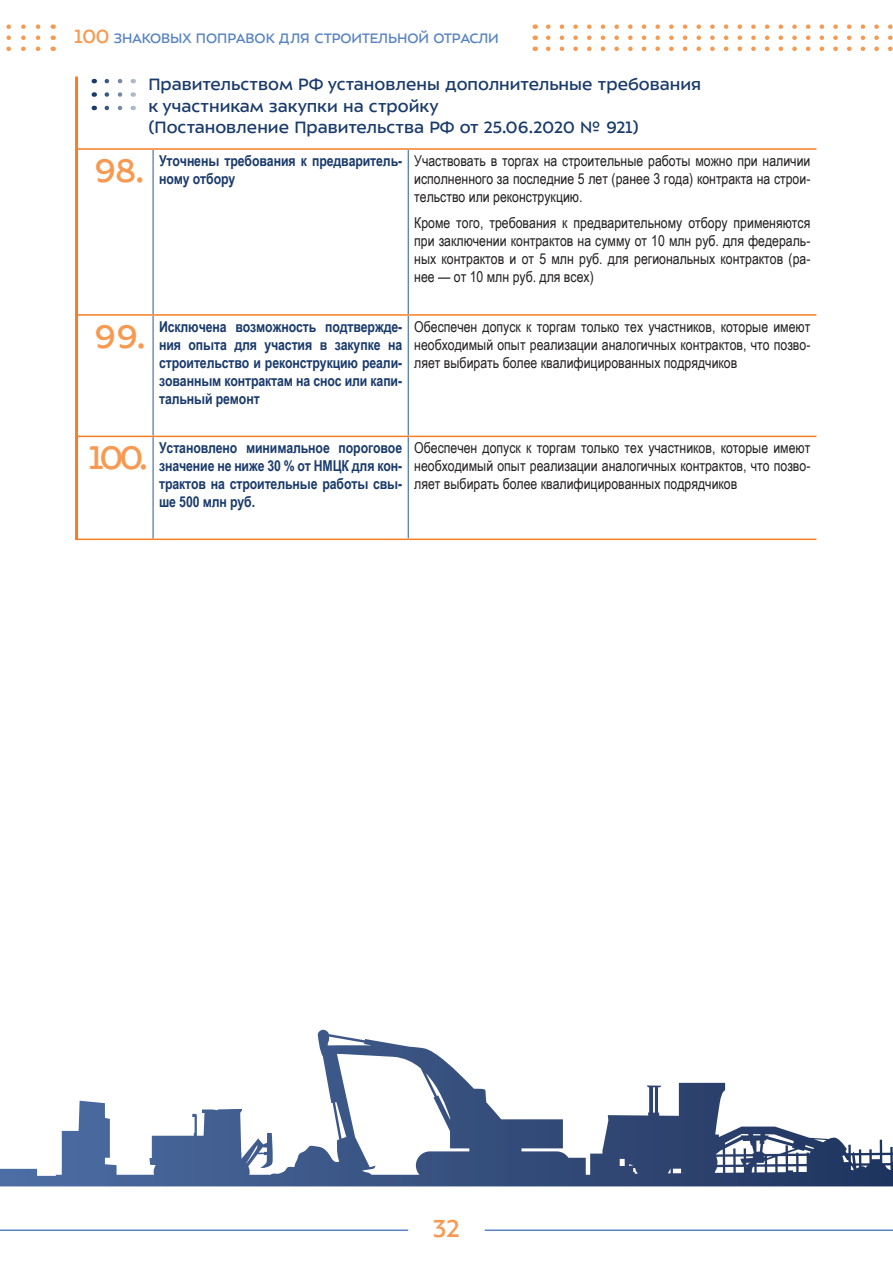
<style>
.page{position:relative;width:893px;height:1263px;background:#fff}
.page>*{position:absolute;margin:0;border:0;box-sizing:border-box;transform-origin:0 0}
.t1{font:36px "ALS Sector";letter-spacing:-.045em;color:#f79950}
.t2{font:27px "ALS Sector";color:#f79950}
.t3{font:18px/21.6px "ALS Sector";color:#193a6b}
.t4{font:15px/18px "Arial Narrow";color:#231f20;text-align:justify}
.t5{font:700 15px/18px "Arial Narrow";letter-spacing:-.005em;color:#193a6b;text-align:justify}
.t6{font:15px "ALS Sector";color:#5783c3}
.s1{font-size:21px;color:#f79950}
</style>
<div class="page">
<svg style="left:107px;top:79px;width:16px;height:4px"></svg>
<svg style="left:107px;top:92px;width:16px;height:5px"></svg>
<svg style="left:107px;top:106px;width:16px;height:4px"></svg>
<hr style="left:153px;top:150px;width:1px;height:164px;background:#255a9e">
<hr style="left:408px;top:150px;width:1px;height:164px;background:#255a9e">
<hr style="left:153px;top:316px;width:1px;height:120px;background:#255a9e">
<hr style="left:408px;top:316px;width:1px;height:120px;background:#255a9e">
<hr style="left:153px;top:437px;width:1px;height:102px;background:#255a9e">
<hr style="left:408px;top:437px;width:1px;height:102px;background:#255a9e">
<hr style="left:77px;top:148px;width:76px;height:2px;background:#f57f24">
<hr style="left:153px;top:148px;width:255px;height:2px;background:#f57f24">
<hr style="left:408px;top:148px;width:408px;height:2px;background:#f57f24">
<hr style="left:77px;top:314px;width:76px;height:2px;background:#f57f24">
<hr style="left:153px;top:314px;width:255px;height:2px;background:#f57f24">
<hr style="left:408px;top:314px;width:408px;height:2px;background:#f57f24">
<hr style="left:77px;top:436px;width:76px;height:1px;background:#f57f24">
<hr style="left:153px;top:436px;width:255px;height:1px;background:#f57f24">
<hr style="left:408px;top:436px;width:408px;height:1px;background:#f57f24">
<hr style="left:77px;top:539px;width:76px;height:1px;background:#f57f24">
<hr style="left:153px;top:539px;width:255px;height:1px;background:#f57f24">
<hr style="left:408px;top:539px;width:408px;height:1px;background:#f57f24">
<hr style="left:75px;top:77px;width:3px;height:463px;background:#f57f24">
<svg style="left:0;top:1030px;width:893px;height:156px"></svg>
<svg style="left:6px;top:24px;width:32px;height:5px"></svg>
<svg style="left:6px;top:35px;width:32px;height:5px"></svg>
<svg style="left:6px;top:47px;width:32px;height:4px"></svg>
<svg style="left:535px;top:24px;width:358px;height:5px"></svg>
<svg style="left:535px;top:35px;width:358px;height:5px"></svg>
<svg style="left:535px;top:47px;width:358px;height:4px"></svg>
<hr style="left:0;top:1229px;width:408px;height:2px;background:#5783c3">
<hr style="left:485px;top:1229px;width:408px;height:2px;background:#5783c3">
<p class="t6" style="left:74px;top:31px;width:426px"><span class="s1">100</span> ЗНАКОВЫХ ПОПРАВОК ДЛЯ СТРОИТЕЛЬНОЙ ОТРАСЛИ</p>
<p class="t3" style="left:148px;top:73px;width:554px">Правительством РФ установлены дополнительные требования к участникам закупки на стройку<br>(Постановление Правительства РФ от 25.06.2020 № 921)</p>
<h1 class="t1" style="left:94px;top:152px;width:51px">98.</h1>
<p class="t5" style="left:159px;top:151px;width:245px">Уточнены требования к предваритель&shy;ному отбору</p>
<p class="t4" style="left:414px;top:151px;width:398px">Участвовать в торгах на строительные работы можно при наличии исполненного за последние 5 лет (ранее 3 года) контракта на строи&shy;тельство или реконструкцию.</p>
<p class="t4" style="left:414px;top:214px;width:398px">Кроме того, требования к предварительному отбору применяются при заключении контрактов на сумму от 10 млн руб. для федераль&shy;ных контрактов и от 5 млн руб. для региональных контрактов (ра&shy;нее — от 10 млн руб. для всех)</p>
<h1 class="t1" style="left:94px;top:318px;width:53px">99.</h1>
<p class="t5" style="left:159px;top:317px;width:245px">Исключена возможность подтвержде&shy;ния опыта для участия в закупке на строительство и реконструкцию реали&shy;зованным контрактам на снос или капи&shy;тальный ремонт</p>
<p class="t4" style="left:414px;top:317px;width:398px">Обеспечен допуск к торгам только тех участников, которые имеют необходимый опыт реализации аналогичных контрактов, что позво&shy;ляет выбирать более квалифицированных подрядчиков</p>
<h1 class="t1" style="left:89px;top:439px;width:59px">100.</h1>
<p class="t5" style="left:159px;top:438px;width:245px">Установлено минимальное пороговое значение не ниже 30 % от НМЦК для кон&shy;трактов на строительные работы свы&shy;ше 500 млн руб.</p>
<p class="t4" style="left:414px;top:438px;width:398px">Обеспечен допуск к торгам только тех участников, которые имеют необходимый опыт реализации аналогичных контрактов, что позво&shy;ляет выбирать более квалифицированных подрядчиков</p>
<h2 class="t2" style="left:433px;top:1215px;width:28px">32</h2>
</div>
